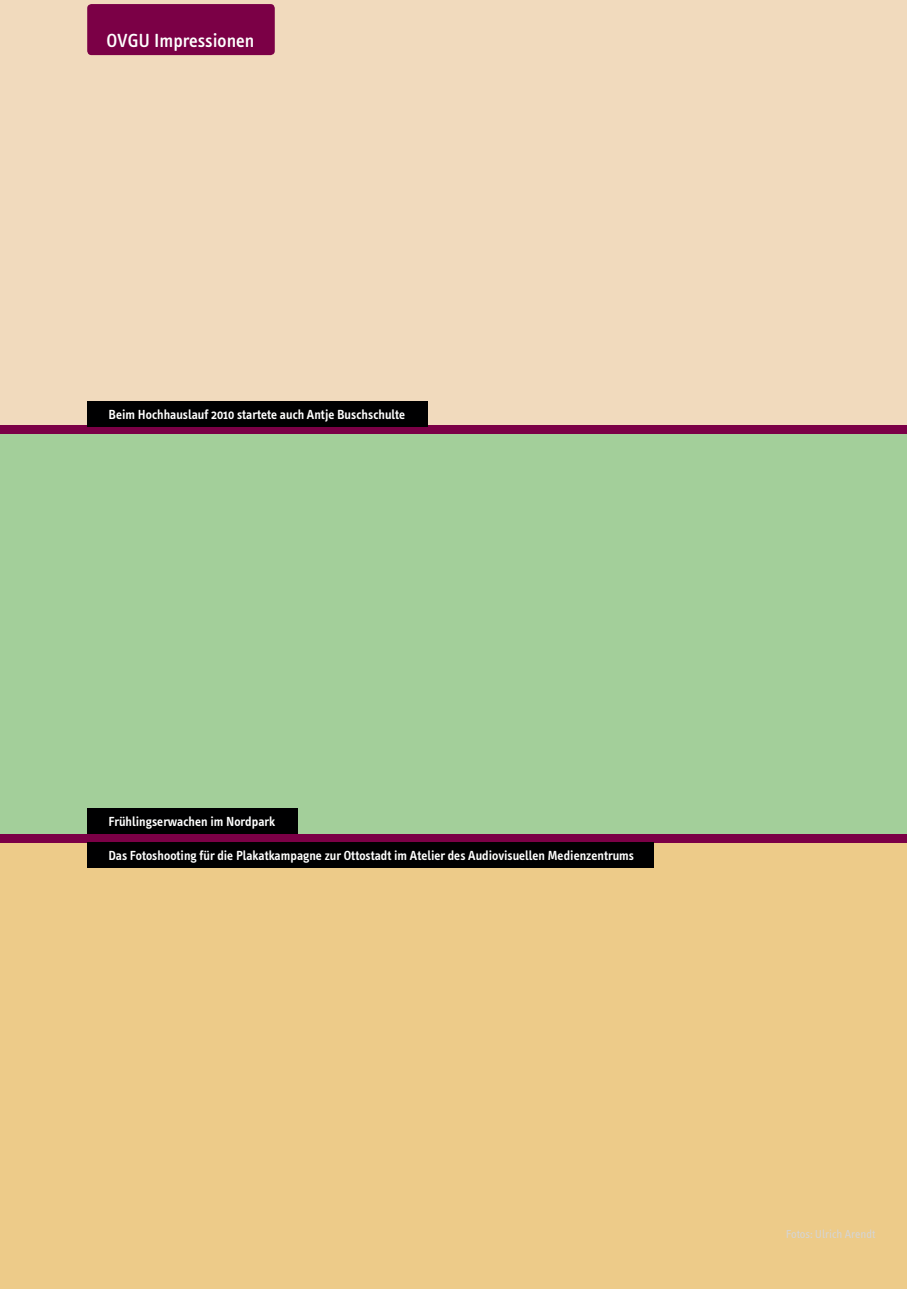
<style>
.page{position:relative;width:919px;height:1289px;background:#fff}
.page>*{position:absolute;margin:0;border:0;box-sizing:border-box;transform-origin:0 0}
.t1{font:500 19.5px "Info Text";color:#fff}
.t2{font:600 13.5px "Info Text";color:#fff}
.t3{font:12px "Info Text";color:#d4d5d7}
</style>
<div class="page">
<div style="left:0;top:0;width:906px;height:425px;background:#f1dabd"></div>
<div style="left:0;top:429px;width:906px;height:408px;background:#a3cf9a"></div>
<div style="left:0;top:842px;width:906px;height:446px;background:#edcb89"></div>
<div style="left:0;top:425px;width:906px;height:9px;background:#7b0046"></div>
<div style="left:0;top:833px;width:906px;height:9px;background:#7b0046"></div>
<div style="left:87px;top:401px;width:340px;height:25px;background:#000001"></div>
<div style="left:87px;top:808px;width:211px;height:25px;background:#000001"></div>
<div style="left:87px;top:842px;width:566px;height:25px;background:#000001"></div>
<div style="left:87px;top:4px;width:188px;height:51px;background:#7b0046;border-radius:4px"></div>
<h1 class="t1" style="left:106px;top:29px;width:149px">OVGU Impressionen</h1>
<p class="t2" style="left:108px;top:407px;width:298px">Beim Hochhauslauf 2010 startete auch Antje Buschschulte</p>
<p class="t2" style="left:108px;top:814px;width:168px">Frühlingserwachen im Nordpark</p>
<p class="t2" style="left:108px;top:848px;width:527px">Das Fotoshooting für die Plakatkampagne zur Ottostadt im Atelier des Audiovisuellen Medienzentrums</p>
<p class="t3" style="left:785px;top:1227px;width:91px">Fotos: Ulrich Arendt</p>
</div>
